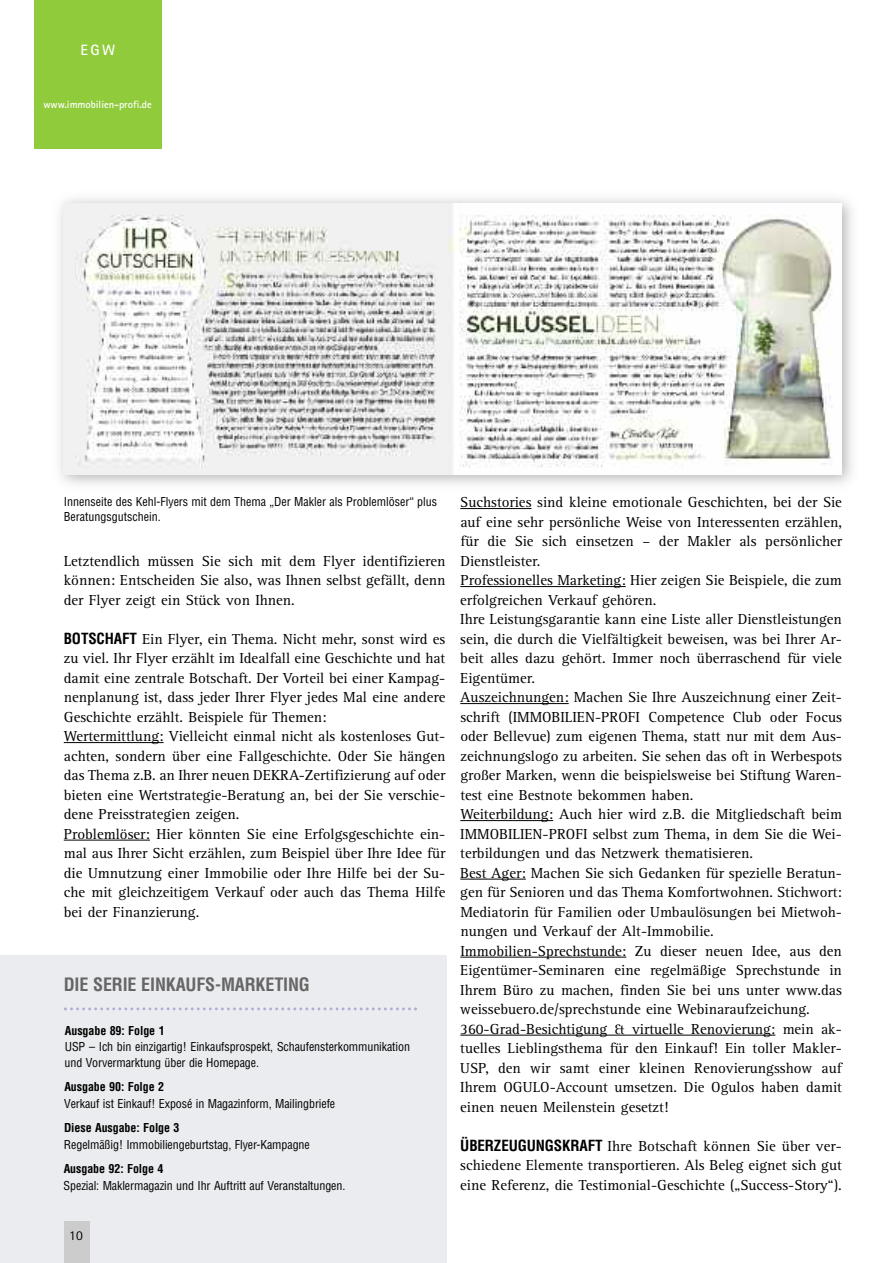
<style>
.page{position:relative;width:893px;height:1263px;background:#fff}
.page>*{position:absolute;margin:0;border:0;box-sizing:border-box;transform-origin:0 0}
.t1{font:700 condensed 18px "Helvetica";letter-spacing:-.01em;color:#666}
.t2{font:15px/19.5px "Rotis Serif";color:#000;text-align:justify}
.t3{font:700 15px "Rotis Sans Serif";color:#fff}
.t4{font:13.5px "Rotis Sans Serif";color:#000}
.t5{font:condensed 12px/15px "Helvetica";letter-spacing:-.01em;color:#000}
.t6{font:700 condensed 12px "Helvetica";letter-spacing:-.01em;color:#000}
.t7{font:700 10.5px "Rotis Sans Serif";color:#fff}
.s1{font-family:"Helvetica";font-weight:700;font-stretch:condensed}
</style>
<div class="page">
<hr style="left:64px;top:742px;width:100px;height:1px;background:#000">
<hr style="left:64px;top:840px;width:86px;height:1px;background:#000">
<hr style="left:460px;top:508px;width:71px;height:1px;background:#000">
<hr style="left:460px;top:586px;width:166px;height:1px;background:#000">
<hr style="left:460px;top:703px;width:109px;height:1px;background:#000">
<hr style="left:460px;top:820px;width:93px;height:1px;background:#000">
<hr style="left:460px;top:879px;width:66px;height:1px;background:#000">
<hr style="left:460px;top:957px;width:166px;height:1px;background:#000">
<hr style="left:460px;top:1035px;width:315px;height:1px;background:#000">
<div style="left:34px;top:0;width:128px;height:149px;background:#90cb3c"></div>
<img style="left:64px;top:203px;width:770px;height:271px">
<div style="left:0;top:955px;width:446px;height:308px;background:#ebecef"></div>
<svg style="left:64px;top:1007px;width:353px;height:3px"></svg>
<div style="left:64px;top:1220px;width:25px;height:43px;background:#ccc"></div>
<p class="t3" style="left:81px;top:45px;width:36px">EGW</p>
<p class="t7" style="left:43px;top:101px;width:110px">www.immobilien-profi.de</p>
<p class="t5" style="left:64px;top:494px;width:375px">Innenseite des Kehl-Flyers mit dem Thema „Der Makler als Problemlöser“ plus<br>Beratungsgutschein.</p>
<p class="t2" style="left:64px;top:552px;width:383px">Letztendlich müssen Sie sich mit dem Flyer identifizieren können: Entscheiden Sie also, was Ihnen selbst gefällt, denn der Flyer zeigt ein Stück von Ihnen.</p>
<p class="t2" style="left:64px;top:630px;width:383px;text-align:left"><span class="s1">BOTSCHAFT</span> Ein Flyer, ein Thema. Nicht mehr, sonst wird es zu viel. Ihr Flyer erzählt im Idealfall eine Geschichte und hat damit eine zentrale Botschaft. Der Vorteil bei einer Kampag&shy;nenplanung ist, dass jeder Ihrer Flyer jedes Mal eine andere Geschichte erzählt. Beispiele für Themen:<br>Wertermittlung: Vielleicht einmal nicht als kostenloses Gut&shy;achten, sondern über eine Fallgeschichte. Oder Sie hängen das Thema z.B. an Ihrer neuen DEKRA-Zertifizierung auf oder bieten eine Wertstrategie-Beratung an, bei der Sie verschie&shy;dene Preisstrategien zeigen.<br>Problemlöser: Hier könnten Sie eine Erfolgsgeschichte ein&shy;mal aus Ihrer Sicht erzählen, zum Beispiel über Ihre Idee für die Umnutzung einer Immobilie oder Ihre Hilfe bei der Su&shy;che mit gleichzeitigem Verkauf oder auch das Thema Hilfe bei der Finanzierung.</p>
<p class="t1" style="left:64px;top:974px;width:248px">DIE SERIE EINKAUFS-MARKETING</p>
<p class="t6" style="left:65px;top:1024px;width:101px">Ausgabe 89: Folge 1</p>
<p class="t5" style="left:65px;top:1039px;width:347px;line-height:15.8px">USP – Ich bin einzigartig! Einkaufsprospekt, Schaufensterkommunikation und Vorvermarktung über die Homepage.</p>
<p class="t6" style="left:64px;top:1080px;width:101px">Ausgabe 90: Folge 2</p>
<p class="t5" style="left:64px;top:1096px;width:272px">Verkauf ist Einkauf! Exposé in Magazinform, Mailingbriefe</p>
<p class="t6" style="left:64px;top:1121px;width:117px">Diese Ausgabe: Folge 3</p>
<p class="t5" style="left:64px;top:1137px;width:247px">Regelmäßig! Immobiliengeburtstag, Flyer-Kampagne</p>
<p class="t6" style="left:64px;top:1162px;width:101px">Ausgabe 92: Folge 4</p>
<p class="t5" style="left:64px;top:1178px;width:283px">Spezial: Maklermagazin und Ihr Auftritt auf Veranstaltungen.</p>
<p class="t2" style="left:460px;top:494px;width:383px;text-align:left">Suchstories sind kleine emotionale Geschichten, bei der Sie auf eine sehr persönliche Weise von Interessenten erzählen, für die Sie sich einsetzen – der Makler als persönlicher Dienstleister.<br>Professionelles Marketing: Hier zeigen Sie Beispiele, die zum erfolgreichen Verkauf gehören.<br>Ihre Leistungsgarantie kann eine Liste aller Dienstleistungen sein, die durch die Vielfältigkeit beweisen, was bei Ihrer Ar&shy;beit alles dazu gehört. Immer noch überraschend für viele Eigentümer.<br>Auszeichnungen: Machen Sie Ihre Auszeichnung einer Zeit&shy;schrift (IMMOBILIEN-PROFI Competence Club oder Focus oder Bellevue) zum eigenen Thema, statt nur mit dem Aus&shy;zeichnungslogo zu arbeiten. Sie sehen das oft in Werbespots großer Marken, wenn die beispielsweise bei Stiftung Waren&shy;test eine Bestnote bekommen haben.<br>Weiterbildung: Auch hier wird z.B. die Mitgliedschaft beim IMMOBILIEN-PROFI selbst zum Thema, in dem Sie die Wei&shy;terbildungen und das Netzwerk thematisieren.<br>Best Ager: Machen Sie sich Gedanken für spezielle Beratun&shy;gen für Senioren und das Thema Komfortwohnen. Stichwort:<br>Mediatorin für Familien oder Umbaulösungen bei Mietwoh&shy;nungen und Verkauf der Alt-Immobilie.<br>Immobilien-Sprechstunde: Zu dieser neuen Idee, aus den Eigentümer-Seminaren eine regelmäßige Sprechstunde in Ihrem Büro zu machen, finden Sie bei uns unter www.das weissebuero.de/sprechstunde eine Webinaraufzeichung.<br>360-Grad-Besichtigung &amp; virtuelle Renovierung: mein ak&shy;tuelles Lieblingsthema für den Einkauf! Ein toller Makler-USP, den wir samt einer kleinen Renovierungsshow auf Ihrem OGULO-Account umsetzen. Die Ogulos haben damit einen neuen Meilenstein gesetzt!</p>
<p class="t2" style="left:460px;top:1137px;width:383px"><span class="s1">ÜBERZEUGUNGSKRAFT</span> Ihre Botschaft können Sie über ver&shy;schiedene Elemente transportieren. Als Beleg eignet sich gut eine Referenz, die Testimonial-Geschichte („Success-Story“).</p>
<p class="t4" style="left:69px;top:1230px;width:15px">10</p>
</div>
